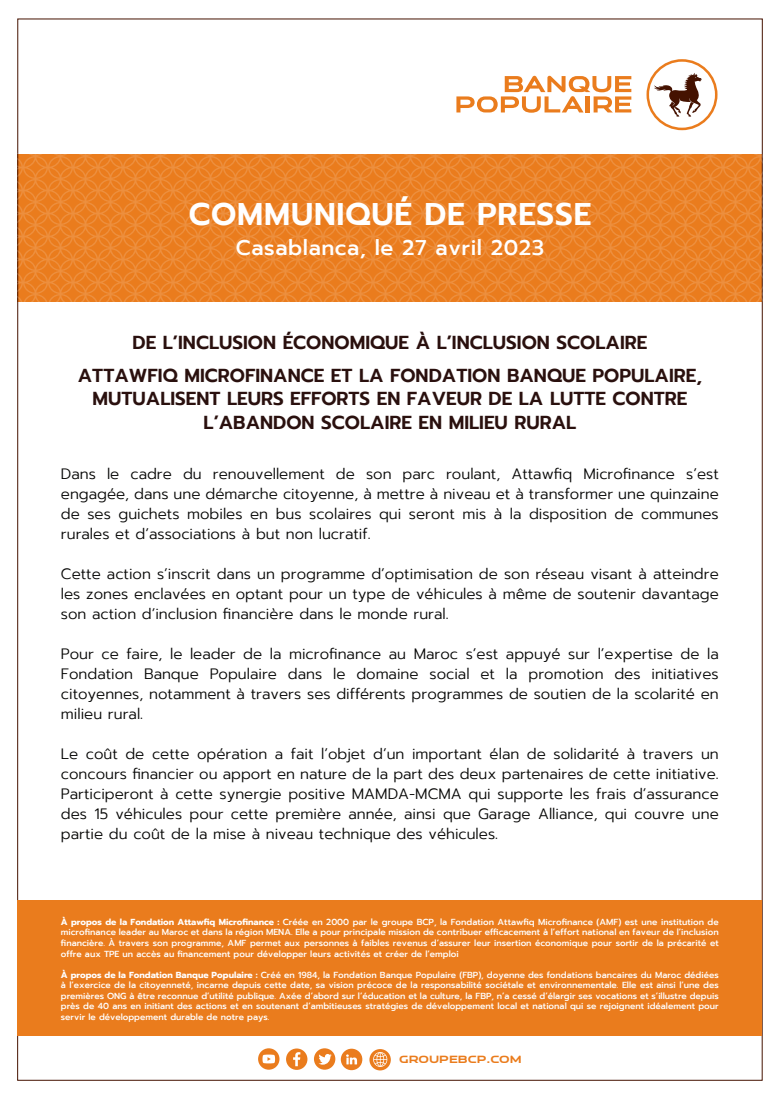
<style>
.page{position:relative;width:780px;height:1099px;background:#fff}
.page>*{position:absolute;margin:0;border:0;box-sizing:border-box;transform-origin:0 0}
.t1{font:600 31.25px "Prompt";letter-spacing:.025em;color:#fff}
.t2{font:500 21.25px "Prompt";letter-spacing:.025em;color:#fff}
.t3{font:600 18.75px/32.5px "Prompt";color:#2a100e;text-align:center}
.t4{font:300 15px/20px "Prompt";color:#050504;text-align:justify}
.t5{font:10px "BCP TYPEA Regular";color:#ea7c1d}
.t6{font:500 8.75px/10.5px "Prompt";color:#fff;text-align:justify}
.s1{font-weight:700}
</style>
<div class="page">
<svg style="left:456px;top:76px;width:175px;height:37px"></svg>
<svg style="left:646px;top:59px;width:71px;height:71px"></svg>
<svg style="left:18px;top:154px;width:744px;height:147px;background:#ea8127"></svg>
<div style="left:18px;top:900px;width:744px;height:136px;background:#ea7c1d"></div>
<div style="left:258px;top:1048px;width:21px;height:21px;background:#ea7c1d;border-radius:50%"></div>
<svg style="left:262px;top:1054px;width:13px;height:9px"></svg>
<div style="left:286px;top:1048px;width:21px;height:21px;background:#ea7c1d;border-radius:50%"></div>
<svg style="left:293px;top:1052px;width:7px;height:14px"></svg>
<div style="left:314px;top:1048px;width:21px;height:21px;background:#ea7c1d;border-radius:50%"></div>
<svg style="left:318px;top:1054px;width:14px;height:10px"></svg>
<svg style="left:341px;top:1048px;width:21px;height:22px"></svg>
<svg style="left:369px;top:1049px;width:22px;height:21px"></svg>
<svg style="left:373px;top:1052px;width:14px;height:15px"></svg>
<h1 class="t1" style="left:189px;top:191px;width:404px">COMMUNIQUÉ DE PRESSE</h1>
<h2 class="t2" style="left:236px;top:232px;width:309px">Casablanca, le 27 avril 2023</h2>
<p class="t3" style="left:78px;top:326px;width:625px">DE L’INCLUSION ÉCONOMIQUE À L’INCLUSION SCOLAIRE<br>ATTAWFIQ MICROFINANCE ET LA FONDATION BANQUE POPULAIRE,</p>
<p class="t3" style="left:92px;top:387px;width:596px;line-height:23.8px">MUTUALISENT LEURS EFFORTS EN FAVEUR DE LA LUTTE CONTRE<br>L’ABANDON SCOLAIRE EN MILIEU RURAL</p>
<p class="t4" style="left:61px;top:463px;width:659px">Dans le cadre du renouvellement de son parc roulant, Attawfiq Microfinance s’est engagée, dans une démarche citoyenne, à mettre à niveau et à transformer une quinzaine de ses guichets mobiles en bus scolaires qui seront mis à la disposition de communes rurales et d’associations à but non lucratif.</p>
<p class="t4" style="left:61px;top:563px;width:659px">Cette action s’inscrit dans un programme d’optimisation de son réseau visant à atteindre les zones enclavées en optant pour un type de véhicules à même de soutenir davantage son action d’inclusion financière dans le monde rural.</p>
<p class="t4" style="left:61px;top:643px;width:659px">Pour ce faire, le leader de la microfinance au Maroc s’est appuyé sur l’expertise de la Fondation Banque Populaire dans le domaine social et la promotion des initiatives citoyennes, notamment à travers ses différents programmes de soutien de la scolarité en milieu rural.</p>
<p class="t4" style="left:61px;top:743px;width:659px">Le coût de cette opération a fait l’objet d’un important élan de solidarité à travers un concours financier ou apport en nature de la part des deux partenaires de cette initiative.<br>Participeront à cette synergie positive MAMDA-MCMA qui supporte les frais d’assurance des 15 véhicules pour cette première année, ainsi que Garage Alliance, qui couvre une partie du coût de la mise à niveau technique des véhicules.</p>
<p class="t6" style="left:61px;top:916px;width:659px"><span class="s1">À propos de la Fondation Attawfiq Microfinance :</span> Créée en 2000 par le groupe BCP, la Fondation Attawfiq Microfinance (AMF) est une institution de microfinance leader au Maroc et dans la région MENA. Elle a pour principale mission de contribuer efficacement à l’effort national en faveur de l’inclusion financière. À travers son programme, AMF permet aux personnes à faibles revenus d’assurer leur insertion économique pour sortir de la précarité et offre aux TPE un accès au financement pour développer leurs activités et créer de l’emploi</p>
<p class="t6" style="left:61px;top:969px;width:659px"><span class="s1">À propos de la Fondation Banque Populaire :</span> Créé en 1984, la Fondation Banque Populaire (FBP), doyenne des fondations bancaires du Maroc dédiées à l’exercice de la citoyenneté, incarne depuis cette date, sa vision précoce de la responsabilité sociétale et environnementale. Elle est ainsi l’une des premières ONG à être reconnue d’utilité publique. Axée d’abord sur l’éducation et la culture, la FBP, n’a cessé d’élargir ses vocations et s’illustre depuis près de 40 ans en initiant des actions et en soutenant d’ambitieuses stratégies de développement local et national qui se rejoignent idéalement pour servir le développement durable de notre pays.</p>
<p class="t5" style="left:399px;top:1053px;width:124px">GROUPEBCP.COM</p>
</div>
